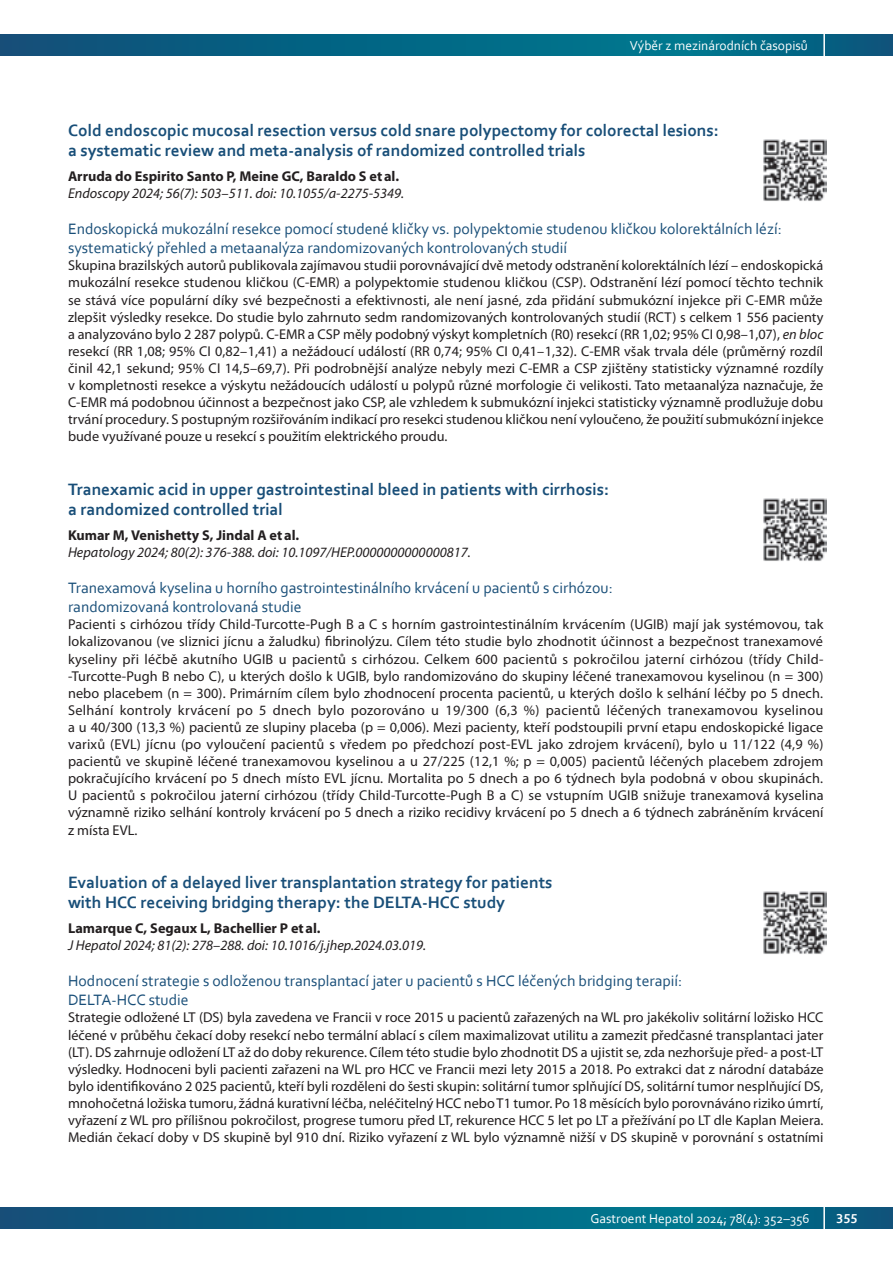
<style>
.page{position:relative;width:893px;height:1263px;background:#fff}
.page>*{position:absolute;margin:0;border:0;box-sizing:border-box;transform-origin:0 0}
.t1{font:700 17.25px/19.5px "Corbel";color:#184e78}
.t2{font:15.75px/18.9px "Corbel";color:#184e78}
.t3{font:14.25px/17.1px "Myriad Pro";color:#231f20;text-align:justify}
.t4{font:italic 14.25px "Myriad Pro";color:#231f20}
.t5{font:700 14.25px "Myriad Pro";color:#231f20}
.t6{font:13.5px "Corbel";color:#fff}
.t7{font:700 13.5px "Corbel";color:#fff}
.s1{font-style:italic}
</style>
<div class="page">
<svg style="left:0;top:34px;width:893px;height:22px;background:#056483"></svg>
<hr style="left:823px;top:0;width:2px;height:79px;background:#fff">
<svg style="left:0;top:1207px;width:893px;height:22px;background:#056483"></svg>
<hr style="left:823px;top:1184px;width:2px;height:79px;background:#fff">
<img style="left:763px;top:139px;width:63px;height:62px">
<img style="left:763px;top:498px;width:63px;height:63px">
<img style="left:763px;top:891px;width:63px;height:63px">
<p class="t6" style="left:630px;top:37px;width:180px">Výběr z mezinárodních časopisů</p>
<p class="t6" style="left:531px;top:37px;width:279px">Hereditárny angioedém ako príčina bolestí brucha</p>
<p class="t1" style="left:68px;top:120px;width:652px">Cold endoscopic mucosal resection versus cold snare polypectomy for colorectal lesions: a systematic review and meta-analysis of randomized controlled trials</p>
<p class="t5" style="left:68px;top:167px;width:333px">Arruda do Espirito Santo P, Meine GC, Baraldo S etal.</p>
<p class="t4" style="left:68px;top:185px;width:338px">Endoscopy 2024; 56(7): 503–511. doi: 10.1055/a-2275-5349.</p>
<p class="t2" style="left:68px;top:219px;width:715px">Endoskopická mukozální resekce pomocí studené kličky vs. polypektomie studenou kličkou kolorektálních lézí: systematický přehled a metaanalýza randomizovaných kontrolovaných studií</p>
<p class="t3" style="left:68px;top:257px;width:757px">Skupina brazilských autorů publikovala zajímavou studii porovnávající dvě metody odstranění kolorektálních lézí – endoskopická mukozální resekce studenou kličkou (C-EMR) a polypektomie studenou kličkou (CSP). Odstranění lézí pomocí těchto technik se stává více populární díky své bezpečnosti a efektivnosti, ale není jasné, zda přidání submukózní injekce při C-EMR může zlepšit výsledky resekce. Do studie bylo zahrnuto sedm randomizovaných kontrolovaných studií (RCT) s celkem 1 556 pacienty a analyzováno bylo 2 287 polypů. C-EMR a CSP měly podobný výskyt kompletních (R0) resekcí (RR 1,02; 95% CI 0,98–1,07), <span class="s1">en bloc </span>resekcí (RR 1,08; 95% CI 0,82–1,41) a nežádoucí událostí (RR 0,74; 95% CI 0,41–1,32). C-EMR však trvala déle (průměrný rozdíl činil 42,1 sekund; 95% CI 14,5–69,7). Při podrobnější analýze nebyly mezi C-EMR a CSP zjištěny statisticky významné rozdíly v kompletnosti resekce a výskytu nežádoucích událostí u polypů různé morfologie či velikosti. Tato metaanalýza naznačuje, že C-EMR má podobnou účinnost a bezpečnost jako CSP, ale vzhledem k submukózní injekci statisticky významně prodlužuje dobu trvání procedury. S postupným rozšiřováním indikací pro resekci studenou kličkou není vyloučeno, že použití submukózní injekce bude využívané pouze u resekcí s použitím elektrického proudu.</p>
<p class="t1" style="left:68px;top:479px;width:543px">Tranexamic acid in upper gastrointestinal bleed in patients with cirrhosis: a randomized controlled trial</p>
<p class="t5" style="left:68px;top:526px;width:233px">Kumar M, Venishetty S, Jindal A etal.</p>
<p class="t4" style="left:68px;top:544px;width:404px">Hepatology 2024; 80(2): 376-388. doi: 10.1097/HEP.0000000000000817.</p>
<p class="t2" style="left:68px;top:578px;width:546px">Tranexamová kyselina u horního gastrointestinálního krvácení u pacientů s cirhózou: randomizovaná kontrolovaná studie</p>
<p class="t3" style="left:68px;top:616px;width:757px">Pacienti s cirhózou třídy Child-Turcotte-Pugh B a C s horním gastrointestinálním krvácením (UGIB) mají jak systémovou, tak lokalizovanou (ve sliznici jícnu a žaludku) fibrinolýzu. Cílem této studie bylo zhodnotit účinnost a bezpečnost tranexamové kyseliny při léčbě akutního UGIB u pacientů s cirhózou. Celkem 600 pacientů s pokročilou jaterní cirhózou (třídy Child--Turcotte-Pugh B nebo C), u kterých došlo k UGIB, bylo randomizováno do skupiny léčené tranexamovou kyselinou (n = 300) nebo placebem (n = 300). Primárním cílem bylo zhodnocení procenta pacientů, u kterých došlo k selhání léčby po 5 dnech.<br>Selhání kontroly krvácení po 5 dnech bylo pozorováno u 19/300 (6,3 %) pacientů léčených tranexamovou kyselinou a u 40/300 (13,3 %) pacientů ze slupiny placeba (p = 0,006). Mezi pacienty, kteří podstoupili první etapu endoskopické ligace varixů (EVL) jícnu (po vyloučení pacientů s vředem po předchozí post-EVL jako zdrojem krvácení), bylo u 11/122 (4,9 %) pacientů ve skupině léčené tranexamovou kyselinou a u 27/225 (12,1 %; p = 0,005) pacientů léčených placebem zdrojem pokračujícího krvácení po 5 dnech místo EVL jícnu. Mortalita po 5 dnech a po 6 týdnech byla podobná v obou skupinách.<br>U pacientů s pokročilou jaterní cirhózou (třídy Child-Turcotte-Pugh B a C) se vstupním UGIB snižuje tranexamová kyselina významně riziko selhání kontroly krvácení po 5 dnech a riziko recidivy krvácení po 5 dnech a 6 týdnech zabráněním krvácení z místa EVL.</p>
<p class="t1" style="left:68px;top:872px;width:486px">Evaluation of a delayed liver transplantation strategy for patients with HCC receiving bridging therapy: the DELTA-HCC study</p>
<p class="t5" style="left:68px;top:919px;width:254px">Lamarque C, Segaux L, Bachellier P etal.</p>
<p class="t4" style="left:68px;top:937px;width:360px">J Hepatol 2024; 81(2): 278–288. doi: 10.1016/j.jhep.2024.03.019.</p>
<p class="t2" style="left:68px;top:971px;width:616px">Hodnocení strategie s odloženou transplantací jater u pacientů s HCC léčených bridging terapií:<br>DELTA-HCC studie</p>
<p class="t3" style="left:68px;top:1009px;width:757px">Strategie odložené LT (DS) byla zavedena ve Francii v roce 2015 u pacientů zařazených na WL pro jakékoliv solitární ložisko HCC léčené v průběhu čekací doby resekcí nebo termální ablací s cílem maximalizovat utilitu a zamezit předčasné transplantaci jater (LT). DS zahrnuje odložení LT až do doby rekurence. Cílem této studie bylo zhodnotit DS a ujistit se, zda nezhoršuje před- a post-LT výsledky. Hodnoceni byli pacienti zařazeni na WL pro HCC ve Francii mezi lety 2015 a 2018. Po extrakci dat z národní databáze bylo identifikováno 2 025 pacientů, kteří byli rozděleni do šesti skupin: solitární tumor splňující DS, solitární tumor nesplňující DS, mnohočetná ložiska tumoru, žádná kurativní léčba, neléčitelný HCC nebo T1 tumor. Po 18 měsících bylo porovnáváno riziko úmrtí, vyřazení z WL pro přílišnou pokročilost, progrese tumoru před LT, rekurence HCC 5 let po LT a přežívání po LT dle Kaplan Meiera.<br>Medián čekací doby v DS skupině byl 910 dní. Riziko vyřazení z WL bylo významně nižší v DS skupině v porovnání s ostatními</p>
<p class="t6" style="left:590px;top:1210px;width:221px">Gastroent Hepatol 2024; 78(4): 352–356</p>
<p class="t7" style="left:836px;top:1210px;width:23px">355</p>
</div>
